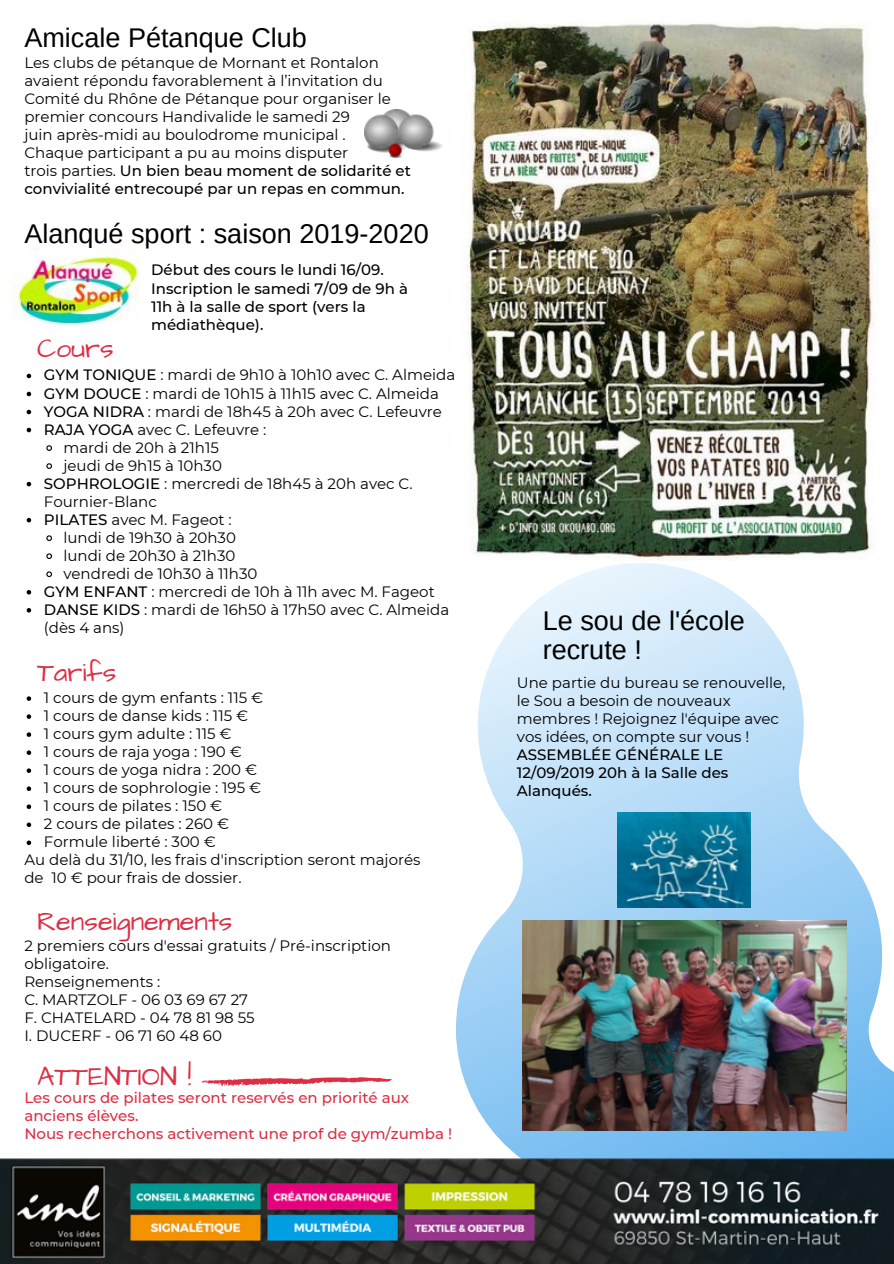
<style>
.page{position:relative;width:894px;height:1264px;background:#fff}
.page>*{position:absolute;margin:0;border:0;box-sizing:border-box;transform-origin:0 0}
.t1{font:27px/29.4px "Arimo";color:#000}
.t2{font:27px "Architects Daughter";color:#dd2e44}
.t3{font:15px/18px "Montserrat";color:#000}
.t4{font:500 15px/18px "Montserrat";color:#000}
.t5{font:500 15px/18px "Montserrat";color:#dd2e44}
.s1{font-weight:500}
</style>
<div class="page">
<svg style="left:456px;top:560px;width:437px;height:598px"></svg>
<img style="left:467px;top:22px;width:409px;height:538px">
<img style="left:365px;top:109px;width:78px;height:49px">
<img style="left:0;top:1158px;width:893px;height:105px">
<img style="left:13px;top:248px;width:127px;height:79px">
<svg style="left:27px;top:374px;width:4px;height:4px"></svg>
<svg style="left:27px;top:392px;width:4px;height:4px"></svg>
<svg style="left:27px;top:410px;width:4px;height:4px"></svg>
<svg style="left:27px;top:428px;width:4px;height:4px"></svg>
<svg style="left:46px;top:445px;width:6px;height:6px"></svg>
<svg style="left:46px;top:463px;width:6px;height:6px"></svg>
<svg style="left:27px;top:482px;width:4px;height:4px"></svg>
<svg style="left:27px;top:518px;width:4px;height:4px"></svg>
<svg style="left:46px;top:535px;width:6px;height:6px"></svg>
<svg style="left:46px;top:553px;width:6px;height:6px"></svg>
<svg style="left:46px;top:571px;width:6px;height:6px"></svg>
<svg style="left:27px;top:590px;width:4px;height:4px"></svg>
<svg style="left:27px;top:608px;width:4px;height:4px"></svg>
<svg style="left:27px;top:696px;width:4px;height:5px"></svg>
<svg style="left:27px;top:714px;width:4px;height:5px"></svg>
<svg style="left:27px;top:732px;width:4px;height:5px"></svg>
<svg style="left:27px;top:750px;width:4px;height:5px"></svg>
<svg style="left:27px;top:768px;width:4px;height:5px"></svg>
<svg style="left:27px;top:786px;width:4px;height:5px"></svg>
<svg style="left:27px;top:804px;width:4px;height:5px"></svg>
<svg style="left:27px;top:822px;width:4px;height:5px"></svg>
<svg style="left:27px;top:840px;width:4px;height:5px"></svg>
<svg style="left:201px;top:1077px;width:190px;height:9px"></svg>
<img style="left:617px;top:812px;width:133px;height:95px">
<img style="left:522px;top:920px;width:324px;height:210px">
<h1 class="t1" style="left:24px;top:23px;width:284px">Amicale Pétanque Club</h1>
<p class="t3" style="left:24px;top:54px;width:388px">Les clubs de pétanque de Mornant et Rontalon avaient répondu favorablement à l’invitation du Comité du Rhône de Pétanque pour organiser le premier concours Handivalide le samedi 29<br>juin après-midi au boulodrome municipal .<br>Chaque participant a pu au moins disputer<br>trois parties. <span class="s1">Un bien beau moment de solidarité et convivialité entrecoupé par un repas en commun.</span></p>
<h1 class="t1" style="left:24px;top:219px;width:406px">Alanqué sport : saison 2019-2020</h1>
<p class="t4" style="left:151px;top:261px;width:258px">Début des cours le lundi 16/09.<br>Inscription le samedi 7/09 de 9h à<br>11h à la salle de sport (vers la médiathèque).</p>
<p class="t3" style="left:44px;top:366px;width:412px"><span class="s1">GYM TONIQUE</span> : mardi de 9h10 à 10h10 avec C. Almeida</p>
<p class="t3" style="left:44px;top:384px;width:396px"><span class="s1">GYM DOUCE</span> : mardi de 10h15 à 11h15 avec C. Almeida</p>
<p class="t3" style="left:44px;top:402px;width:399px"><span class="s1">YOGA NIDRA</span> : mardi de 18h45 à 20h avec C. Lefeuvre</p>
<p class="t3" style="left:44px;top:420px;width:224px"><span class="s1">RAJA YOGA</span> avec C. Lefeuvre :</p>
<p class="t3" style="left:63px;top:438px;width:157px">mardi de 20h à 21h15</p>
<p class="t3" style="left:63px;top:456px;width:160px">jeudi de 9h15 à 10h30</p>
<p class="t3" style="left:44px;top:474px;width:370px"><span class="s1">SOPHROLOGIE</span> : mercredi de 18h45 à 20h avec C.</p>
<p class="t3" style="left:44px;top:492px;width:114px">Fournier-Blanc</p>
<p class="t3" style="left:44px;top:510px;width:189px"><span class="s1">PILATES</span> avec M. Fageot :</p>
<p class="t3" style="left:63px;top:528px;width:174px">lundi de 19h30 à 20h30</p>
<p class="t3" style="left:63px;top:546px;width:173px">lundi de 20h30 à 21h30</p>
<p class="t3" style="left:63px;top:564px;width:195px">vendredi de 10h30 à 11h30</p>
<p class="t3" style="left:44px;top:582px;width:392px"><span class="s1">GYM ENFANT</span> : mercredi de 10h à 11h avec M. Fageot</p>
<p class="t3" style="left:44px;top:600px;width:407px"><span class="s1">DANSE KIDS</span> : mardi de 16h50 à 17h50 avec C. Almeida</p>
<p class="t3" style="left:44px;top:618px;width:82px">(dès 4 ans)</p>
<h1 class="t2" style="left:37px;top:330px;width:78px">Cours</h1>
<h1 class="t2" style="left:37px;top:655px;width:81px">Tarifs</h1>
<p class="t3" style="left:44px;top:688px;width:221px">1 cours de gym enfants : 115 €</p>
<p class="t3" style="left:44px;top:706px;width:206px">1 cours de danse kids : 115 €</p>
<p class="t3" style="left:44px;top:724px;width:189px">1 cours gym adulte : 115 €</p>
<p class="t3" style="left:44px;top:742px;width:199px">1 cours de raja yoga : 190 €</p>
<p class="t3" style="left:44px;top:760px;width:215px">1 cours de yoga nidra : 200 €</p>
<p class="t3" style="left:44px;top:778px;width:219px">1 cours de sophrologie : 195 €</p>
<p class="t3" style="left:44px;top:796px;width:180px">1 cours de pilates : 150 €</p>
<p class="t3" style="left:44px;top:814px;width:187px">2 cours de pilates : 260 €</p>
<p class="t3" style="left:44px;top:833px;width:173px">Formule liberté : 300 €</p>
<p class="t3" style="left:24px;top:851px;width:397px">Au delà du 31/10, les frais d'inscription seront majorés</p>
<p class="t3" style="left:24px;top:869px;width:218px">de 10 € pour frais de dossier.</p>
<h1 class="t2" style="left:37px;top:903px;width:197px">Renseignements</h1>
<p class="t3" style="left:24px;top:936px;width:368px">2 premiers cours d'essai gratuits / Pré-inscription obligatoire.<br>Renseignements :<br>C. MARTZOLF - 06 03 69 67 27<br>F. CHATELARD - 04 78 81 98 55<br>I. DUCERF - 06 71 60 48 60</p>
<h1 class="t2" style="left:37px;top:1058px;width:156px">ATTENTION !</h1>
<p class="t5" style="left:24px;top:1088px;width:429px">Les cours de pilates seront reservés en priorité aux anciens élèves.<br>Nous recherchons activement une prof de gym/zumba !</p>
<h1 class="t1" style="left:542px;top:606px;width:203px">Le sou de l'école recrute !</h1>
<p class="t3" style="left:516px;top:674px;width:270px">Une partie du bureau se renouvelle, le Sou a besoin de nouveaux membres ! Rejoignez l'équipe avec vos idées, on compte sur vous !</p>
<p class="t4" style="left:516px;top:746px;width:213px">ASSEMBLÉE GÉNÉRALE LE<br>12/09/2019 20h à la Salle des<br>Alanqués.</p>
</div>
